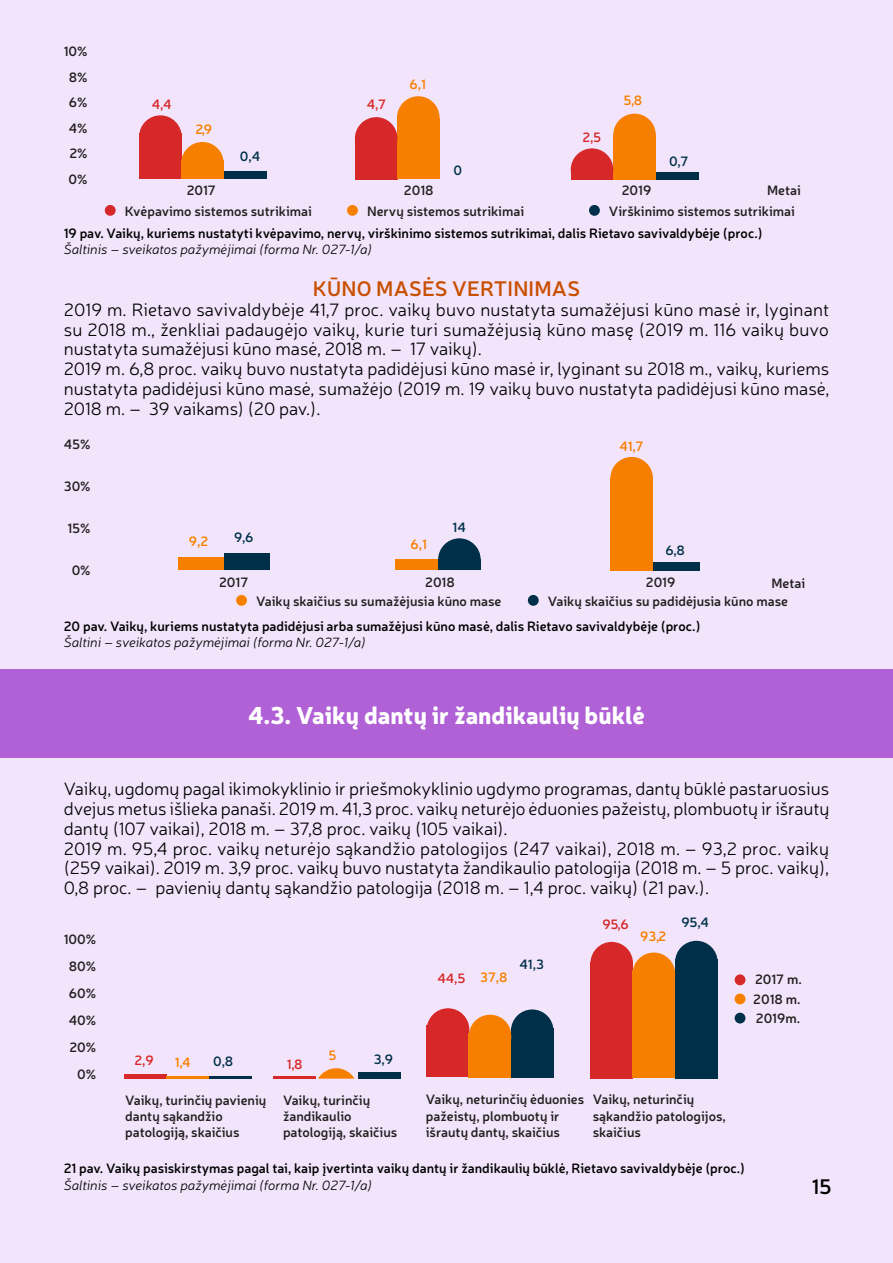
<style>
.page{position:relative;width:893px;height:1263px;background:#f2e5fb}
.page>*{position:absolute;margin:0;border:0;box-sizing:border-box;transform-origin:0 0}
.t1{font:900 24px "Neris";color:#fff}
.t2{font:600 21px "Neris";color:#c94f00}
.t3{font:600 21px "Neris";color:#000}
.t4{font:300 18px/19.8px "Neris";color:#000}
.t5{font:600 13.5px/16.2px "Neris";color:#221f1f}
.t6{font:600 13.5px "Neris";color:#000}
.t7{font:italic 300 13.5px "Neris";color:#000}
.t8{font:600 13.5px "Neris";color:#f77f00}
.t9{font:600 13.5px "Neris";color:#003049}
.t10{font:600 13.5px "Neris";color:#d62828}
</style>
<div class="page">
<div style="left:0;top:669px;width:893px;height:88px;background:#b161d6"></div>
<div style="left:735px;top:993px;width:10px;height:11px;background:#f77f00;border-radius:50%"></div>
<div style="left:735px;top:1013px;width:10px;height:10px;background:#003049;border-radius:50%"></div>
<div style="left:735px;top:974px;width:10px;height:11px;background:#d62828;border-radius:50%"></div>
<div style="left:590px;top:962px;width:43px;height:116px;background:#d62828"></div>
<div style="left:427px;top:1026px;width:42px;height:51px;background:#d62828"></div>
<div style="left:633px;top:971px;width:42px;height:107px;background:#f77f00"></div>
<div style="left:675px;top:959px;width:43px;height:119px;background:#003049"></div>
<div style="left:511px;top:1028px;width:43px;height:49px;background:#003049"></div>
<div style="left:590px;top:942px;width:43px;height:42px;background:#d62828;border-radius:50%"></div>
<div style="left:427px;top:1008px;width:42px;height:43px;background:#d62828;border-radius:50%"></div>
<div style="left:633px;top:952px;width:42px;height:43px;background:#f77f00;border-radius:50%"></div>
<div style="left:469px;top:1015px;width:42px;height:42px;background:#f77f00;border-radius:50%"></div>
<div style="left:675px;top:941px;width:43px;height:42px;background:#003049;border-radius:50%"></div>
<div style="left:511px;top:1009px;width:42px;height:43px;background:#003049;border-radius:50%"></div>
<hr style="left:124px;top:1074px;width:43px;height:4px;background:#d62828">
<hr style="left:166px;top:1076px;width:43px;height:2px;background:#f77f00">
<hr style="left:209px;top:1076px;width:43px;height:3px;background:#003049">
<svg style="left:318px;top:1068px;width:37px;height:11px"></svg>
<hr style="left:273px;top:1076px;width:42px;height:3px;background:#d62828">
<div style="left:358px;top:1072px;width:42px;height:7px;background:#003049"></div>
<div style="left:468px;top:1033px;width:43px;height:44px;background:#f77f00"></div>
<div style="left:347px;top:205px;width:11px;height:11px;background:#f77f00;border-radius:50%"></div>
<div style="left:589px;top:205px;width:11px;height:11px;background:#003049;border-radius:50%"></div>
<div style="left:105px;top:205px;width:11px;height:11px;background:#d62828;border-radius:50%"></div>
<div style="left:139px;top:133px;width:43px;height:46px;background:#d62828"></div>
<div style="left:355px;top:140px;width:42px;height:39px;background:#d62828"></div>
<div style="left:181px;top:161px;width:43px;height:18px;background:#f77f00"></div>
<div style="left:397px;top:119px;width:43px;height:60px;background:#f77f00"></div>
<div style="left:613px;top:135px;width:43px;height:44px;background:#f77f00"></div>
<div style="left:656px;top:172px;width:42px;height:8px;background:#003049"></div>
<div style="left:224px;top:172px;width:42px;height:7px;background:#003049"></div>
<div style="left:139px;top:115px;width:43px;height:43px;background:#d62828;border-radius:50%"></div>
<div style="left:355px;top:117px;width:42px;height:43px;background:#d62828;border-radius:50%"></div>
<svg style="left:571px;top:148px;width:42px;height:32px"></svg>
<svg style="left:181px;top:142px;width:43px;height:19px"></svg>
<div style="left:397px;top:96px;width:43px;height:43px;background:#f77f00;border-radius:50%"></div>
<div style="left:613px;top:114px;width:43px;height:42px;background:#f77f00;border-radius:50%"></div>
<div style="left:236px;top:595px;width:11px;height:11px;background:#f77f00;border-radius:50%"></div>
<div style="left:528px;top:595px;width:11px;height:11px;background:#003049;border-radius:50%"></div>
<div style="left:610px;top:478px;width:43px;height:93px;background:#f77f00"></div>
<div style="left:610px;top:457px;width:43px;height:42px;background:#f77f00;border-radius:50%"></div>
<svg style="left:438px;top:538px;width:43px;height:32px"></svg>
<div style="left:224px;top:553px;width:45px;height:17px;background:#003049"></div>
<div style="left:178px;top:557px;width:46px;height:13px;background:#f77f00"></div>
<div style="left:395px;top:560px;width:43px;height:10px;background:#f77f00"></div>
<div style="left:653px;top:562px;width:46px;height:9px;background:#003049"></div>
<p class="t5" style="left:64px;top:38px;width:25px;line-height:25.5px;text-align:center">10%<br>8%<br>6%<br>4%<br>2%<br>0%</p>
<p class="t8" style="left:409px;top:75px;width:18px">6,1</p>
<p class="t10" style="left:152px;top:95px;width:21px">4,4</p>
<p class="t10" style="left:367px;top:95px;width:21px">4,7</p>
<p class="t8" style="left:623px;top:91px;width:20px">5,8</p>
<p class="t10" style="left:582px;top:128px;width:20px">2,5</p>
<p class="t8" style="left:195px;top:119px;width:18px">2,9</p>
<p class="t9" style="left:240px;top:147px;width:22px">0,4</p>
<p class="t9" style="left:453px;top:161px;width:10px">0</p>
<p class="t9" style="left:669px;top:152px;width:21px">0,7</p>
<p class="t5" style="left:187px;top:181px;width:31px">2017</p>
<p class="t5" style="left:404px;top:181px;width:31px">2018</p>
<p class="t5" style="left:622px;top:181px;width:31px">2019</p>
<p class="t5" style="left:767px;top:181px;width:35px">Metai</p>
<p class="t5" style="left:125px;top:202px;width:189px">Kvėpavimo sistemos sutrikimai</p>
<p class="t5" style="left:367px;top:202px;width:159px">Nervų sistemos sutrikimai</p>
<p class="t5" style="left:609px;top:202px;width:187px">Virškinimo sistemos sutrikimai</p>
<p class="t6" style="left:64px;top:224px;width:700px">19 pav. Vaikų, kuriems nustatyti kvėpavimo, nervų, virškinimo sistemos sutrikimai, dalis Rietavo savivaldybėje (proc.)</p>
<p class="t7" style="left:64px;top:241px;width:310px">Šaltinis – sveikatos pažymėjimai (forma Nr. 027-1/a)</p>
<p class="t2" style="left:313px;top:274px;width:30px">Kūno</p>
<p class="t2" style="left:376px;top:274px;width:15px">masės</p>
<p class="t2" style="left:452px;top:274px;width:14px">vertinimas</p>
<p class="t4" style="left:64px;top:299px;width:767px">2019 m. Rietavo savivaldybėje 41,7 proc. vaikų buvo nustatyta sumažėjusi kūno masė ir, lyginant su 2018 m., ženkliai padaugėjo vaikų, kurie turi sumažėjusią kūno masę (2019 m. 116 vaikų buvo nustatyta sumažėjusi kūno masė, 2018 m. – 17 vaikų).<br>2019 m. 6,8 proc. vaikų buvo nustatyta padidėjusi kūno masė ir, lyginant su 2018 m., vaikų, kuriems nustatyta padidėjusi kūno masė, sumažėjo (2019 m. 19 vaikų buvo nustatyta padidėjusi kūno masė, 2018 m. – 39 vaikams) (20 pav.).</p>
<p class="t5" style="left:64px;top:436px;width:28px">45%</p>
<p class="t5" style="left:64px;top:478px;width:28px">30%</p>
<p class="t5" style="left:67px;top:520px;width:25px">15%</p>
<p class="t5" style="left:72px;top:561px;width:21px">0%</p>
<p class="t9" style="left:234px;top:527px;width:21px">9,6</p>
<p class="t8" style="left:189px;top:532px;width:21px">9,2</p>
<p class="t8" style="left:410px;top:535px;width:18px">6,1</p>
<p class="t9" style="left:452px;top:517px;width:15px">14</p>
<p class="t8" style="left:620px;top:437px;width:25px">41,7</p>
<p class="t9" style="left:666px;top:541px;width:21px">6,8</p>
<p class="t5" style="left:219px;top:573px;width:31px">2017</p>
<p class="t5" style="left:425px;top:573px;width:31px">2018</p>
<p class="t5" style="left:646px;top:573px;width:31px">2019</p>
<p class="t5" style="left:771px;top:574px;width:35px">Metai</p>
<p class="t5" style="left:256px;top:592px;width:247px">Vaikų skaičius su sumažėjusia kūno mase</p>
<p class="t5" style="left:548px;top:592px;width:242px">Vaikų skaičius su padidėjusia kūno mase</p>
<p class="t6" style="left:64px;top:617px;width:638px">20 pav. Vaikų, kuriems nustatyta padidėjusi arba sumažėjusi kūno masė, dalis Rietavo savivaldybėje (proc.)</p>
<p class="t7" style="left:64px;top:634px;width:303px">Šaltini – sveikatos pažymėjimai (forma Nr. 027-1/a)</p>
<h1 class="t1" style="left:248px;top:698px;width:398px">4.3. Vaikų dantų ir žandikaulių būklė</h1>
<p class="t4" style="left:64px;top:778px;width:767px">Vaikų, ugdomų pagal ikimokyklinio ir priešmokyklinio ugdymo programas, dantų būklė pastaruosius dvejus metus išlieka panaši. 2019 m. 41,3 proc. vaikų neturėjo ėduonies pažeistų, plombuotų ir išrautų dantų (107 vaikai), 2018 m. – 37,8 proc. vaikų (105 vaikai).<br>2019 m. 95,4 proc. vaikų neturėjo sąkandžio patologijos (247 vaikai), 2018 m. – 93,2 proc. vaikų (259 vaikai). 2019 m. 3,9 proc. vaikų buvo nustatyta žandikaulio patologija (2018 m. – 5 proc. vaikų), 0,8 proc. – pavienių dantų sąkandžio patologija (2018 m. – 1,4 proc. vaikų) (21 pav.).</p>
<p class="t5" style="left:64px;top:925px;width:34px;line-height:27px;text-align:right">100%<br>80%<br>60%<br>40%<br>20%<br>0%</p>
<p class="t10" style="left:134px;top:1051px;width:21px">2,9</p>
<p class="t8" style="left:175px;top:1053px;width:17px">1,4</p>
<p class="t9" style="left:213px;top:1052px;width:22px">0,8</p>
<p class="t10" style="left:287px;top:1055px;width:17px">1,8</p>
<p class="t8" style="left:329px;top:1046px;width:10px">5</p>
<p class="t9" style="left:374px;top:1050px;width:21px">3,9</p>
<p class="t10" style="left:437px;top:969px;width:30px">44,5</p>
<p class="t8" style="left:480px;top:968px;width:29px">37,8</p>
<p class="t9" style="left:519px;top:955px;width:26px">41,3</p>
<p class="t10" style="left:602px;top:915px;width:28px">95,6</p>
<p class="t8" style="left:640px;top:926px;width:28px">93,2</p>
<p class="t9" style="left:681px;top:913px;width:29px">95,4</p>
<p class="t5" style="left:125px;top:1091px;width:143px">Vaikų, turinčių pavienių dantų sąkandžio patologiją, skaičius</p>
<p class="t5" style="left:283px;top:1091px;width:116px">Vaikų, turinčių žandikaulio patologiją, skaičius</p>
<p class="t5" style="left:426px;top:1091px;width:160px">Vaikų, neturinčių ėduonies pažeistų, plombuotų ir išrautų dantų, skaičius</p>
<p class="t5" style="left:593px;top:1091px;width:135px">Vaikų, neturinčių sąkandžio patologijos, skaičius</p>
<p class="t6" style="left:64px;top:1159px;width:683px">21 pav. Vaikų pasiskirstymas pagal tai, kaip įvertinta vaikų dantų ir žandikaulių būklė, Rietavo savivaldybėje (proc.)</p>
<p class="t7" style="left:64px;top:1176px;width:310px">Šaltinis – sveikatos pažymėjimai (forma Nr. 027-1/a)</p>
<p class="t5" style="left:755px;top:971px;width:48px">2017 m.</p>
<p class="t5" style="left:753px;top:989px;width:49px;line-height:19.4px">2018 m.<br>2019m.</p>
<p class="t3" style="left:812px;top:1172px;width:22px">15</p>
</div>
